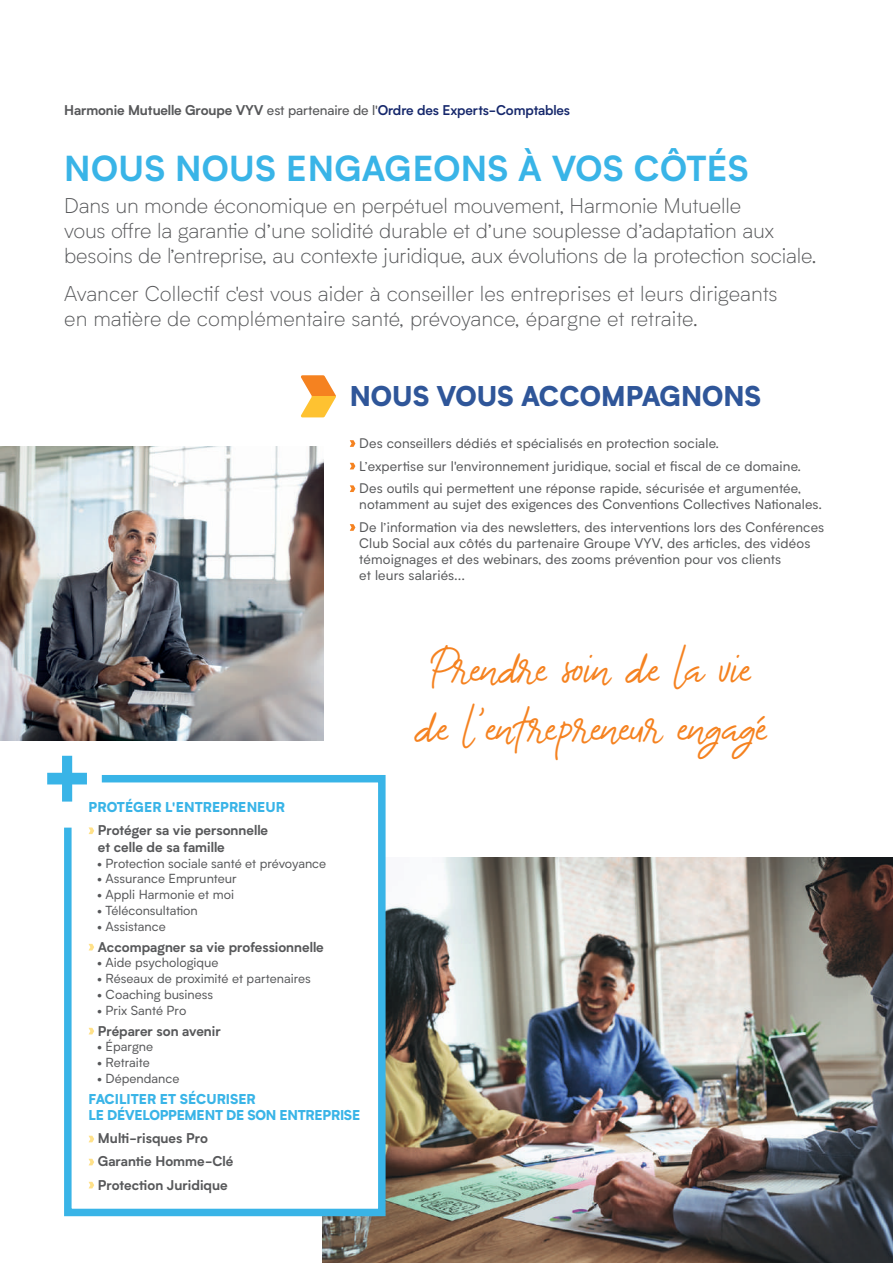
<style>
.page{position:relative;width:893px;height:1263px;background:#fff}
.page>*{position:absolute;margin:0;border:0;box-sizing:border-box;transform-origin:0 0}
.t1{font:48px/58.5px "The Bouquet List";color:#f58220;text-align:center}
.t2{font:700 34.5px "Biotif";letter-spacing:.01em;color:#39b4e7}
.t3{font:900 27px "Biotif";color:#2f5699}
.t4{font:300 21px/25.2px "Biotif";letter-spacing:-.01em;color:#57585a}
.t5{font:13.5px/22.6px "Biotif";letter-spacing:.01em;color:#57585a}
.t6{font:700 13.5px/23.1px "Biotif";color:#57585a}
.t7{font:600 13.5px "Biotif";letter-spacing:-.01em;color:#15276b}
.t8{font:900 13.5px/16.6px "Biotif";letter-spacing:-.02em;color:#39b4e7}
.t9{font:900 13.5px "Biotif";color:#39b4e7}
.t10{font:12.75px "Biotif";color:#57585a}
.s1{font-weight:700;color:#57585a}
.s2{font-weight:400;color:#57585a}
</style>
<div class="page">
<img style="left:322px;top:858px;width:571px;height:405px">
<svg style="left:350px;top:440px;width:5px;height:7px"></svg>
<svg style="left:350px;top:463px;width:5px;height:6px"></svg>
<svg style="left:350px;top:485px;width:5px;height:7px"></svg>
<svg style="left:350px;top:524px;width:5px;height:7px"></svg>
<svg style="left:301px;top:375px;width:35px;height:21px"></svg>
<svg style="left:301px;top:396px;width:35px;height:21px"></svg>
<svg style="left:62px;top:775px;width:327px;height:445px"></svg>
<svg style="left:47px;top:756px;width:40px;height:45px"></svg>
<img style="left:0;top:446px;width:323px;height:294px">
<p class="t7" style="left:64px;top:100px;width:507px"><span class="s1">Harmonie Mutuelle Groupe VYV</span> <span class="s2">est partenaire de l'</span>Ordre des Experts-Comptables</p>
<h2 class="t2" style="left:64px;top:143px;width:686px">NOUS NOUS ENGAGEONS À VOS CÔTÉS</h2>
<p class="t4" style="left:64px;top:192px;width:754px">Dans un monde économique en perpétuel mouvement, Harmonie Mutuelle<br>vous offre la garantie d’une solidité durable et d’une souplesse d’adaptation aux besoins de l’entreprise, au contexte juridique, aux évolutions de la protection sociale.</p>
<h3 class="t4" style="left:64px;top:281px;width:715px">Avancer Collectif c'est vous aider à conseiller les entreprises et leurs dirigeants en matière de complémentaire santé, prévoyance, épargne et retraite.</h3>
<h3 class="t3" style="left:350px;top:375px;width:413px">NOUS VOUS ACCOMPAGNONS</h3>
<p class="t5" style="left:359px;top:431px;width:443px">Des conseillers dédiés et spécialisés en protection sociale.<br>L’expertise sur l'environnement juridique, social et fiscal de ce domaine.<br>Des outils qui permettent une réponse rapide, sécurisée et argumentée,</p>
<p class="t5" style="left:359px;top:493px;width:467px">notamment au sujet des exigences des Conventions Collectives Nationales.<br>De l’information via des newsletters, des interventions lors des Conférences</p>
<p class="t5" style="left:359px;top:535px;width:453px;line-height:16.2px">Club Social aux côtés du partenaire Groupe VYV, des articles, des vidéos témoignages et des webinars, des zooms prévention pour vos clients<br>et leurs salariés...</p>
<p class="t9" style="left:89px;top:797px;width:198px">PROTÉGER L'ENTREPRENEUR</p>
<p class="t6" style="left:98px;top:821px;width:172px;line-height:16.6px">Protéger sa vie personnelle et celle de sa famille</p>
<p class="t10" style="left:97px;top:854px;width:231px">• Protection sociale santé et prévoyance</p>
<p class="t10" style="left:97px;top:870px;width:141px">• Assurance Emprunteur</p>
<p class="t10" style="left:97px;top:886px;width:138px">• Appli Harmonie et moi</p>
<p class="t10" style="left:97px;top:901px;width:102px">• Téléconsultation</p>
<p class="t10" style="left:97px;top:917px;width:70px">• Assistance</p>
<p class="t6" style="left:98px;top:934px;width:228px">Accompagner sa vie professionnelle</p>
<p class="t10" style="left:97px;top:954px;width:123px">• Aide psychologique</p>
<p class="t10" style="left:97px;top:970px;width:215px">• Réseaux de proximité et partenaires</p>
<p class="t10" style="left:97px;top:985px;width:118px">• Coaching business</p>
<p class="t10" style="left:97px;top:1001px;width:91px">• Prix Santé Pro</p>
<p class="t6" style="left:98px;top:1018px;width:124px">Préparer son avenir</p>
<p class="t10" style="left:97px;top:1038px;width:58px">• Épargne</p>
<p class="t10" style="left:97px;top:1054px;width:54px">• Retraite</p>
<p class="t10" style="left:97px;top:1069px;width:84px">• Dépendance</p>
<p class="t8" style="left:89px;top:1090px;width:273px">FACILITER ET SÉCURISER<br>LE DÉVELOPPEMENT DE SON ENTREPRISE</p>
<p class="t6" style="left:98px;top:1126px;width:137px">Multi-risques Pro<br>Garantie Homme-Clé<br>Protection Juridique</p>
<h1 class="t1" style="left:415px;top:636px;width:353px">Prendre soin de la vie de l'entrepreneur engagé</h1>
</div>
